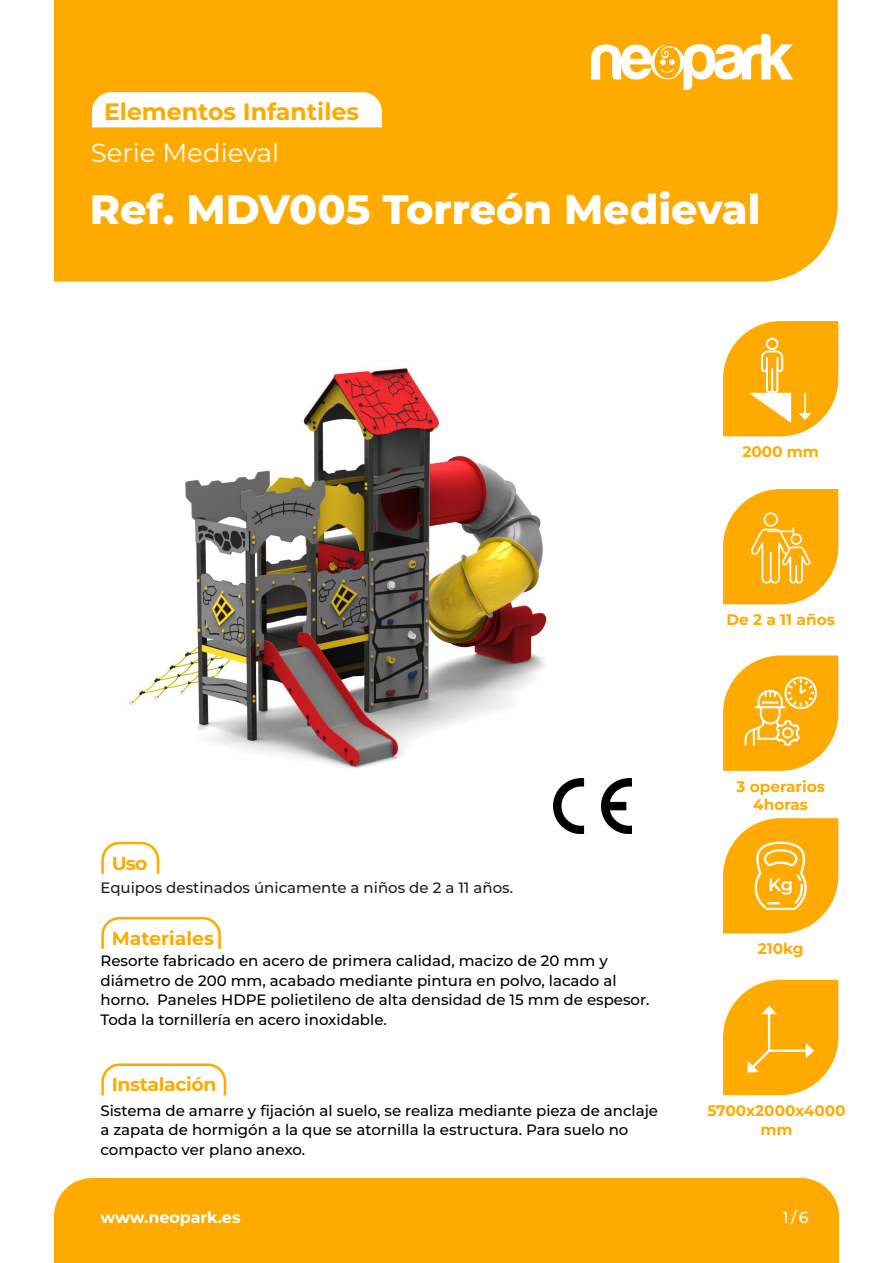
<style>
.page{position:relative;width:893px;height:1263px;background:#fff}
.page>*{position:absolute;margin:0;border:0;box-sizing:border-box;transform-origin:0 0}
.t1{font:800 41.1px "Montserrat";color:#fff}
.t2{font:26.1px "Montserrat";color:#fff}
.t3{font:700 23.7px "Montserrat";color:#fa0}
.t4{font:700 18.9px "Montserrat";letter-spacing:-.02em;color:#fa0}
.t5{font:700 18.9px "Montserrat";color:#fa0}
.t6{font:600 18px "Montserrat";color:#fff}
.t7{font:700 15.9px "Montserrat";color:#fff}
.t8{font:500 15.9px "Montserrat";color:#fff}
.t9{font:700 15.3px "Montserrat";color:#fa0}
.t10{font:500 15px/19.5px "Montserrat";color:#000}
.t11{font:500 15px "Montserrat";color:#231f20}
</style>
<div class="page">
<div style="left:54px;top:0;width:784px;height:282px;background:#fa0"></div>
<div style="left:54px;top:1178px;width:785px;height:85px;background:#fa0"></div>
<svg style="left:591px;top:34px;width:202px;height:56px"></svg>
<svg style="left:92px;top:92px;width:290px;height:35px"></svg>
<svg style="left:101px;top:841px;width:59px;height:33px"></svg>
<svg style="left:101px;top:916px;width:120px;height:33px"></svg>
<svg style="left:101px;top:1063px;width:126px;height:33px"></svg>
<svg style="left:723px;top:321px;width:115px;height:115px"></svg>
<svg style="left:723px;top:489px;width:115px;height:115px;background:#ffb729"></svg>
<svg style="left:723px;top:818px;width:115px;height:115px;background:#ffb729"></svg>
<svg style="left:723px;top:980px;width:115px;height:115px;background:#ffb523"></svg>
<svg style="left:723px;top:655px;width:115px;height:116px;background:#ffb92f"></svg>
<img style="left:128px;top:366px;width:504px;height:416px">
<img style="left:553px;top:778px;width:78px;height:56px">
<p class="t3" style="left:104px;top:94px;width:257px">Elementos Infantiles</p>
<p class="t2" style="left:91px;top:135px;width:190px">Serie Medieval</p>
<p class="t1" style="left:90px;top:179px;width:672px">Ref. MDV005 Torreón Medieval</p>
<p class="t9" style="left:742px;top:441px;width:78px">2000 mm</p>
<p class="t9" style="left:726px;top:609px;width:110px">De 2 a 11 años</p>
<p class="t4" style="left:112px;top:849px;width:37px">Uso</p>
<p class="t11" style="left:100px;top:877px;width:414px">Equipos destinados únicamente a niños de 2 a 11 años.</p>
<p class="t5" style="left:112px;top:925px;width:104px">Materiales</p>
<p class="t10" style="left:100px;top:950px;width:551px">Resorte fabricado en acero de primera calidad, macizo de 20 mm y diámetro de 200 mm, acabado mediante pintura en polvo, lacado al horno. Paneles HDPE polietileno de alta densidad de 15 mm de espesor.<br>Toda la tornillería en acero inoxidable.</p>
<p class="t4" style="left:112px;top:1070px;width:106px">Instalación</p>
<p class="t10" style="left:100px;top:1100px;width:559px">Sistema de amarre y fijación al suelo, se realiza mediante pieza de anclaje a zapata de hormigón a la que se atornilla la estructura. Para suelo no compacto ver plano anexo.</p>
<p class="t9" style="left:736px;top:775px;width:90px">3 operarios</p>
<p class="t9" style="left:753px;top:793px;width:56px">4horas</p>
<p class="t6" style="left:768px;top:872px;width:27px">Kg</p>
<p class="t9" style="left:758px;top:938px;width:47px">210kg</p>
<p class="t9" style="left:707px;top:1100px;width:140px">5700x2000x4000</p>
<p class="t9" style="left:760px;top:1118px;width:34px">mm</p>
<p class="t7" style="left:100px;top:1206px;width:141px">www.neopark.es</p>
<p class="t8" style="left:783px;top:1206px;width:28px">1/6</p>
</div>
